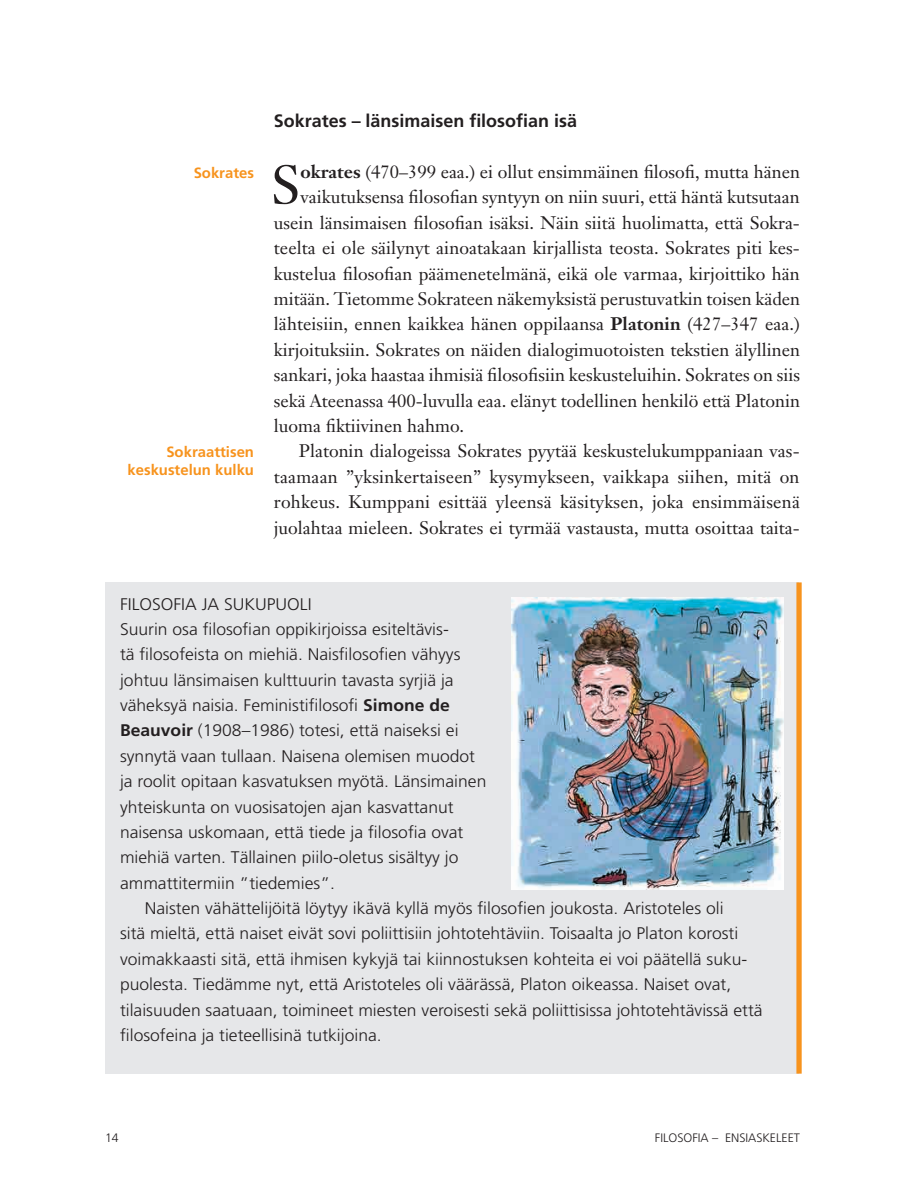
<style>
.page{position:relative;width:915px;height:1179px;background:#fff}
.page>*{position:absolute;margin:0;border:0;box-sizing:border-box;transform-origin:0 0}
.Leipäteksti_anfangi{font:53.55px "Janson Text";color:#231f20}
.Leipäteksti_anfangi-2{font:17.85px "Janson Text";color:#231f20}
.Leipäteksti_toka{font:17.85px/25.4px "Janson Text";color:#231f20;text-align:justify}
.Otsikko_2{font:700 17.85px "Frutiger";color:#231f20}
.boksi_leipis{font:300 16.8px/25.4px "Frutiger";color:#231f20;scale:1.04 1}
.boksi_leipis_toka{font:300 16.8px/25.4px "Frutiger";color:#231f20;scale:1.04 1}
.boksi_otsikko{font:300 16.8px "Frutiger";color:#231f20;scale:1.04 1}
.Marginaaliotsikko_oi{font:700 14.88px/17.8px "Frutiger";color:#f7931d;text-align:right}
.t1{font:300 12.25px "Frutiger";color:#231f20}
.s1{font-weight:700}
</style>
<div class="page">
<div style="left:105px;top:582px;width:694px;height:491px;background:#e6e7e9"></div>
<div style="left:796px;top:582px;width:5px;height:491px;background:#f7931d"></div>
<img style="left:511px;top:598px;width:272px;height:291px">
<p class="Marginaaliotsikko_oi" style="left:194px;top:164px;width:62px">Sokrates</p>
<p class="Marginaaliotsikko_oi" style="left:127px;top:443px;width:128px">Sokraattisen keskustelun kulku</p>
<p class="Otsikko_2" style="left:274px;top:111px;width:305px">Sokrates – länsimaisen filosofian isä</p>
<p class="Leipäteksti_anfangi" style="left:271px;top:151px;width:31px">S</p>
<p class="Leipäteksti_anfangi-2" style="left:300px;top:160px;width:501px"><span class="s1">okrates</span> (470–399 eaa.) ei ollut ensimmäinen filosofi, mutta hänen</p>
<p class="Leipäteksti_anfangi-2" style="left:300px;top:186px;width:501px">vaikutuksensa filosofian syntyyn on niin suuri, että häntä kutsutaan</p>
<p class="Leipäteksti_anfangi-2" style="left:274px;top:211px;width:527px">usein länsimaisen filosofian isäksi. Näin siitä huolimatta, että Sokra-</p>
<p class="Leipäteksti_anfangi-2" style="left:274px;top:237px;width:527px">teelta ei ole säilynyt ainoatakaan kirjallista teosta. Sokrates piti kes-</p>
<p class="Leipäteksti_anfangi-2" style="left:274px;top:262px;width:527px">kustelua filosofian päämenetelmänä, eikä ole varmaa, kirjoittiko hän</p>
<p class="Leipäteksti_anfangi-2" style="left:274px;top:287px;width:528px">mitään. Tietomme Sokrateen näkemyksistä perustuvatkin toisen käden</p>
<p class="Leipäteksti_anfangi-2" style="left:274px;top:313px;width:527px">lähteisiin, ennen kaikkea hänen oppilaansa <span class="s1">Platonin</span> (427–347 eaa.)</p>
<p class="Leipäteksti_anfangi-2" style="left:274px;top:338px;width:527px">kirjoituksiin. Sokrates on näiden dialogimuotoisten tekstien älyllinen</p>
<p class="Leipäteksti_anfangi-2" style="left:274px;top:364px;width:527px">sankari, joka haastaa ihmisiä filosofisiin keskusteluihin. Sokrates on siis</p>
<p class="Leipäteksti_anfangi-2" style="left:274px;top:389px;width:527px">sekä Ateenassa 400-luvulla eaa. elänyt todellinen henkilö että Platonin</p>
<p class="Leipäteksti_anfangi-2" style="left:274px;top:414px;width:192px">luoma fiktiivinen hahmo.</p>
<p class="Leipäteksti_toka" style="left:274px;top:438px;width:527px;text-indent:25px">Platonin dialogeissa Sokrates pyytää keskustelukumppaniaan vas&shy;taamaan ”yksinkertaiseen” kysymykseen, vaikkapa siihen, mitä on rohkeus. Kumppani esittää yleensä käsityksen, joka ensimmäisenä juolahtaa mieleen. Sokrates ei tyrmää vastausta, mutta osoittaa taita-</p>
<p class="boksi_otsikko" style="left:120px;top:594px;width:186px">FILOSOFIA JA SUKUPUOLI</p>
<p class="boksi_leipis" style="left:120px;top:616px;width:354px">Suurin osa filosofian oppikirjoissa esiteltävis-<br>tä filosofeista on miehiä. Naisfilosofien vähyys johtuu länsimaisen kulttuurin tavasta syrjiä ja väheksyä naisia. Feministifilosofi <span class="s1">Simone de Beauvoir</span> (1908–1986) totesi, että naiseksi ei synnytä vaan tullaan. Naisena olemisen muodot ja roolit opitaan kasvatuksen myötä. Länsimainen yhteiskunta on vuosisatojen ajan kasvattanut naisensa uskomaan, että tiede ja filosofia ovat miehiä varten. Tällainen piilo-oletus sisältyy jo ammattitermiin ”tiedemies”.</p>
<p class="boksi_leipis_toka" style="left:120px;top:895px;width:619px;text-indent:25px">Naisten vähättelijöitä löytyy ikävä kyllä myös filosofien joukosta. Aristoteles oli<br>sitä mieltä, että naiset eivät sovi poliittisiin johtotehtäviin. Toisaalta jo Platon korosti voimakkaasti sitä, että ihmisen kykyjä tai kiinnostuksen kohteita ei voi päätellä suku&shy;puolesta. Tiedämme nyt, että Aristoteles oli väärässä, Platon oikeassa. Naiset ovat, tilaisuuden saatuaan, toimineet miesten veroisesti sekä poliittisissa johtotehtävissä että filosofeina ja tieteellisinä tutkijoina.</p>
<p class="t1" style="left:105px;top:1130px;width:15px">14</p>
<p class="t1" style="left:655px;top:1130px;width:146px">FILOSOFIA – ENSIASKELEET</p>
</div>
